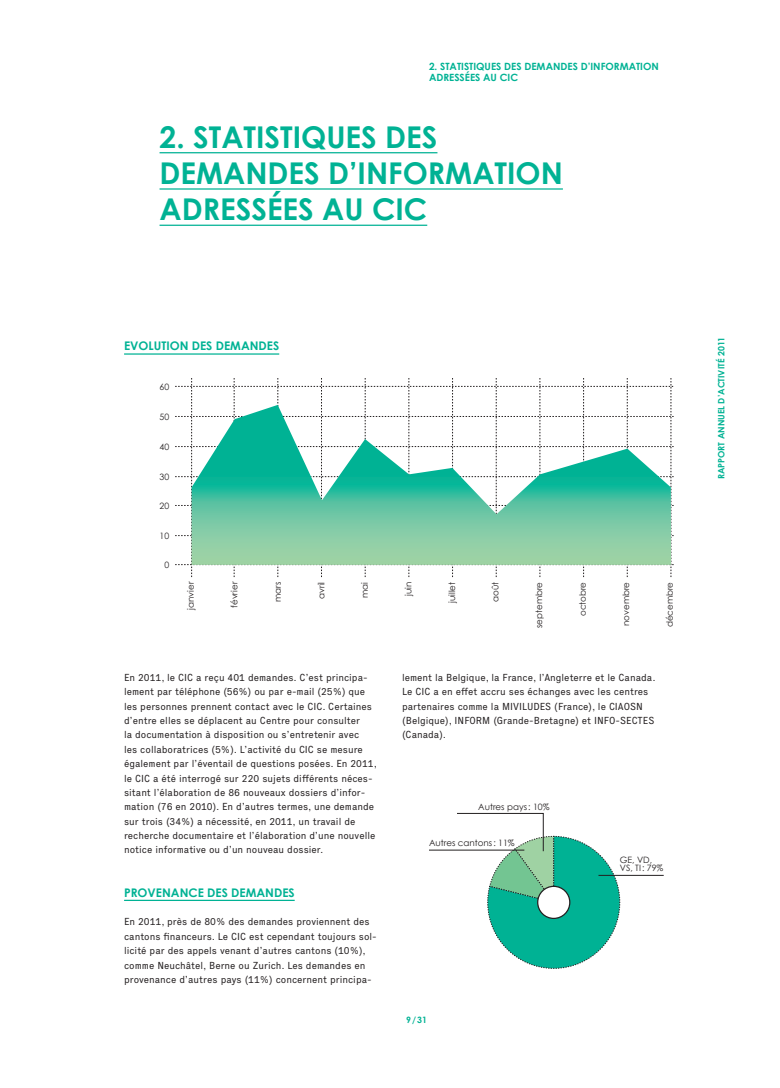
<style>
.page{position:relative;width:780px;height:1088px;background:#fff}
.page>*{position:absolute;margin:0;border:0;box-sizing:border-box;transform-origin:0 0}
.t1{font:700 30px/36.2px "Century Gothic";color:#00b294}
.t2{font:700 11.88px "Century Gothic";color:#00b294}
.t3{font:10px/14.4px "Executive 55 Reg";color:#231f20}
.t4{font:700 10px/11.2px "Century Gothic";color:#00b294}
.t5{font:8.75px/8.8px "Century Gothic";color:#231f20}
.t6{font:700 8.75px "Century Gothic";color:#00b294}
</style>
<div class="page">
<hr style="left:124px;top:353px;width:155px;height:2px;background:#00b294">
<hr style="left:124px;top:900px;width:171px;height:1px;background:#00b294">
<hr style="left:159px;top:152px;width:278px;height:1px;background:#00b294">
<hr style="left:159px;top:188px;width:404px;height:2px;background:#00b294">
<hr style="left:159px;top:225px;width:268px;height:1px;background:#00b294">
<hr style="left:598px;top:875px;width:65px;height:1px;background:#231f20">
<hr style="left:429px;top:850px;width:95px;height:1px;background:#231f20">
<svg style="left:456px;top:813px;width:164px;height:155px"></svg>
<svg style="left:175px;top:378px;width:498px;height:199px"></svg>
<svg style="left:192px;top:405px;width:479px;height:160px"></svg>
<div style="left:537px;top:886px;width:32px;height:32px;background:#fff;border-radius:50%"></div>
<div style="left:537px;top:886px;width:33px;height:33px;border:1px solid #231f20;border-radius:50%"></div>
<p class="t4" style="left:429px;top:61px;width:231px">2. STATISTIQUES DES DEMANDES D’INFORMATION<br>ADRESSÉES AU CIC</p>
<h1 class="t1" style="left:159px;top:118px;width:405px">2. STATISTIQUES DES<br>DEMANDES D’INFORMATION<br>ADRESSÉES AU CIC</h1>
<p class="t2" style="left:124px;top:338px;width:157px">EVOLUTION DES DEMANDES</p>
<p class="t5" style="left:159px;top:382px;width:11px">60</p>
<p class="t5" style="left:159px;top:413px;width:11px">50</p>
<p class="t5" style="left:159px;top:442px;width:11px">40</p>
<p class="t5" style="left:159px;top:472px;width:11px">30</p>
<p class="t5" style="left:159px;top:501px;width:11px">20</p>
<p class="t5" style="left:159px;top:531px;width:11px">10</p>
<p class="t5" style="left:164px;top:560px;width:6px">0</p>
<p class="t5" style="left:186px;top:610px;width:30px;rotate:-90deg">janvier</p>
<p class="t5" style="left:230px;top:608px;width:28px;rotate:-90deg">février</p>
<p class="t5" style="left:273px;top:602px;width:22px;rotate:-90deg">mars</p>
<p class="t5" style="left:317px;top:599px;width:18px;rotate:-90deg">avril</p>
<p class="t5" style="left:360px;top:598px;width:17px;rotate:-90deg">mai</p>
<p class="t5" style="left:404px;top:596px;width:16px;rotate:-90deg">juin</p>
<p class="t5" style="left:447px;top:603px;width:23px;rotate:-90deg">juillet</p>
<p class="t5" style="left:491px;top:602px;width:21px;rotate:-90deg">août</p>
<p class="t5" style="left:534px;top:628px;width:48px;rotate:-90deg">septembre</p>
<p class="t5" style="left:578px;top:616px;width:36px;rotate:-90deg">octobre</p>
<p class="t5" style="left:621px;top:626px;width:46px;rotate:-90deg">novembre</p>
<p class="t5" style="left:665px;top:627px;width:47px;rotate:-90deg">décembre</p>
<p class="t3" style="left:124px;top:670px;width:249px;text-indent:72px">a reçu 401 demandes. C’est principa&shy;lement par téléphone (56%) ou par e-mail (25%) que les personnes prennent contact avec le CIC . Certaines d’entre elles se déplacent au Centre pour consulter<br>la documentation à disposition ou s’entretenir avec les collaboratrices (5%). L’activité du CIC</p>
<p class="t3" style="left:124px;top:670px;width:60px">En 2011, le CIC</p>
<p class="t3" style="left:124px;top:742px;width:254px;text-indent:193px">se mesure également par l’éventail de questions posées. En 2011, le CIC</p>
<p class="t3" style="left:124px;top:771px;width:253px;text-indent:29px">a été interrogé sur 220 sujets différents néces&shy;sitant l’élaboration de 86 nouveaux dossiers d’infor&shy;mation (76 en 2010). En d’autres termes, une demande sur trois (34%) a nécessité, en 2011, un travail de recherche documentaire et l’élaboration d’une nouvelle notice informative ou d’un nouveau dossier.</p>
<p class="t2" style="left:124px;top:885px;width:172px">PROVENANCE DES DEMANDES</p>
<p class="t3" style="left:124px;top:915px;width:247px">En 2011, près de 80% des demandes proviennent des cantons financeurs. Le CIC</p>
<p class="t3" style="left:124px;top:929px;width:254px;text-indent:125px">est cependant toujours sol&shy;licité par des appels venant d’autres cantons (10%), comme Neuchâtel, Berne ou Zurich. Les demandes en provenance d’autres pays (11%) concernent principa-</p>
<p class="t3" style="left:402px;top:670px;width:255px">lement la Belgique, la France, l’Angleterre et le Canada.<br>Le CIC</p>
<p class="t3" style="left:402px;top:685px;width:248px;text-indent:31px">a en effet accru ses échanges avec les centres partenaires comme la MIVI LUDES</p>
<p class="t3" style="left:554px;top:699px;width:62px">(France), le CIAOSN</p>
<p class="t3" style="left:402px;top:713px;width:60px">(Belgique), INFORM</p>
<p class="t3" style="left:493px;top:713px;width:107px">(Grande-Bretagne) et INFO</p>
<p class="t3" style="left:615px;top:713px;width:12px">-SECTES</p>
<p class="t3" style="left:402px;top:728px;width:46px">(Canada).</p>
<p class="t5" style="left:478px;top:802px;width:73px">Autres pays: 10%</p>
<p class="t5" style="left:429px;top:839px;width:87px">Autres cantons: 11%</p>
<p class="t6" style="left:406px;top:1014px;width:22px">9/31</p>
<p class="t5" style="left:620px;top:855px;width:45px">GE, VD,<br>VS, TI: 79%</p>
<p class="t6" style="left:715px;top:479px;width:144px;rotate:-90deg">RAPPORT ANNUEL D’ACTIVITÉ 2011</p>
</div>
